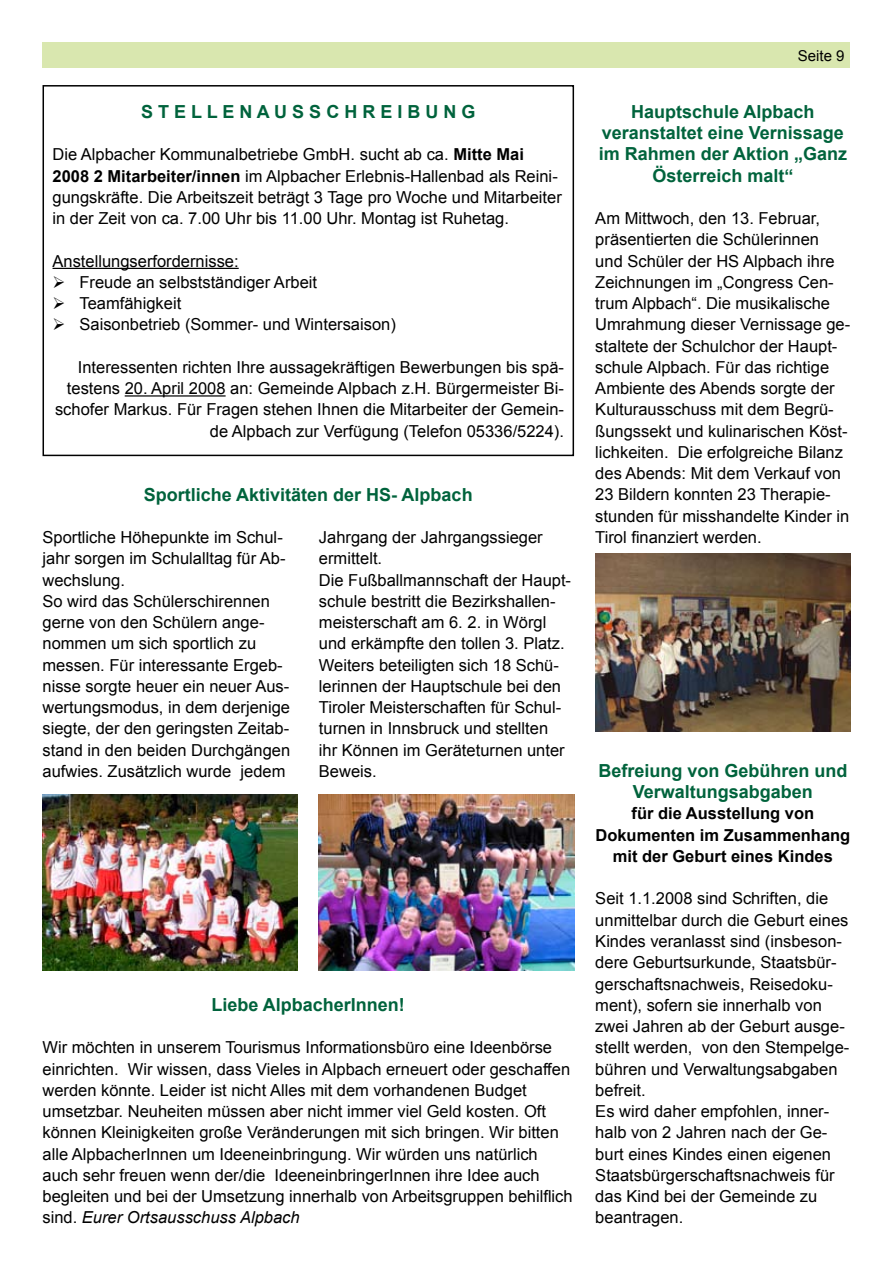
<style>
.page{position:relative;width:893px;height:1263px;background:#fff}
.page>*{position:absolute;margin:0;border:0;box-sizing:border-box;transform-origin:0 0}
.t1{font:700 18px/21.3px "Arial";color:#00633c;text-align:center}
.t2{font:16.5px/21.3px "Arial";color:#000}
.t3{font:700 16.5px/21.3px "Arial";color:#000;text-align:center}
.t4{font:15px "Arial";color:#000}
.s1{font-weight:700}
.s2{font-style:italic}
</style>
<div class="page">
<hr style="left:53px;top:268px;width:186px;height:1px;background:#000">
<hr style="left:125px;top:395px;width:101px;height:2px;background:#000">
<div style="left:43px;top:85px;width:531px;height:371px;border:2px solid #000"></div>
<div style="left:43px;top:43px;width:807px;height:25px;background:#d9e7af"></div>
<img style="left:595px;top:553px;width:255px;height:179px">
<img style="left:43px;top:794px;width:255px;height:177px">
<img style="left:319px;top:794px;width:255px;height:177px">
<p class="t1" style="left:141px;top:101px;width:336px">S T E L L E N A U S S C H R E I B U N G</p>
<p class="t2" style="left:53px;top:144px;width:511px">Die Alpbacher Kommunalbetriebe GmbH. sucht ab ca. <span class="s1">Mitte Mai 2008 2 Mitarbeiter/innen</span> im Alpbacher Erlebnis-Hallenbad als Reini&shy;gungskräfte. Die Arbeitszeit beträgt 3 Tage pro Woche und Mitarbeiter in der Zeit von ca. 7.00 Uhr bis 11.00 Uhr. Montag ist Ruhetag.</p>
<p class="t2" style="left:53px;top:250px;width:188px">Anstellungserfordernisse:</p>
<p class="t2" style="left:53px;top:271px;width:266px">➢ Freude an selbstständiger Arbeit</p>
<p class="t2" style="left:53px;top:293px;width:130px">➢ Teamfähigkeit</p>
<p class="t2" style="left:53px;top:314px;width:345px">➢ Saisonbetrieb (Sommer- und Wintersaison)</p>
<p class="t2" style="left:55px;top:356px;width:510px;text-align:right">Interessenten richten Ihre aussagekräftigen Bewerbungen bis spä&shy;testens 20. April 2008 an: Gemeinde Alpbach z.H. Bürgermeister Bi&shy;schofer Markus. Für Fragen stehen Ihnen die Mitarbeiter der Gemein&shy;de Alpbach zur Verfügung (Telefon 05336/5224).</p>
<p class="t1" style="left:144px;top:483px;width:330px">Sportliche Aktivitäten der HS- Alpbach</p>
<p class="t2" style="left:319px;top:527px;width:254px">Jahrgang der Jahrgangssieger ermittelt.<br>Die Fußballmannschaft der Haupt&shy;schule bestritt die Bezirkshallen&shy;meisterschaft am 6. 2. in Wörgl und erkämpfte den tollen 3. Platz.<br>Weiters beteiligten sich 18 Schü&shy;lerinnen der Hauptschule bei den<br>Tiroler Meisterschaften für Schul&shy;turnen in Innsbruck und stellten<br>ihr Können im Geräteturnen unter<br>Beweis.</p>
<p class="t2" style="left:43px;top:527px;width:249px">Sportliche Höhepunkte im Schul&shy;jahr sorgen im Schulalltag für Ab&shy;wechslung.<br>So wird das Schülerschirennen gerne von den Schülern ange&shy;nommen um sich sportlich zu messen. Für interessante Ergeb&shy;nisse sorgte heuer ein neuer Aus&shy;wertungsmodus, in dem derjenige siegte, der den geringsten Zeitab&shy;stand in den beiden Durchgängen aufwies. Zusätzlich wurde jedem</p>
<p class="t1" style="left:212px;top:994px;width:195px">Liebe AlpbacherInnen!</p>
<p class="t2" style="left:43px;top:1037px;width:532px">Wir möchten in unserem Tourismus Informationsbüro eine Ideenbörse einrichten. Wir wissen, dass Vieles in Alpbach erneuert oder geschaffen werden könnte. Leider ist nicht Alles mit dem vorhandenen Budget umsetzbar. Neuheiten müssen aber nicht immer viel Geld kosten. Oft können Kleinigkeiten große Veränderungen mit sich bringen. Wir bitten alle AlpbacherInnen um Ideeneinbringung. Wir würden uns natürlich auch sehr freuen wenn der/die IdeeneinbringerInnen ihre Idee auch begleiten und bei der Umsetzung innerhalb von Arbeitsgruppen behilflich sind. <span class="s2">Eurer Ortsausschuss Alpbach</span></p>
<p class="t4" style="left:798px;top:47px;width:48px">Seite 9</p>
<p class="t1" style="left:599px;top:101px;width:250px">Hauptschule Alpbach veranstaltet eine Vernissage im Rahmen der Aktion „Ganz<br>Österreich malt“</p>
<p class="t2" style="left:595px;top:208px;width:256px">Am Mittwoch, den 13. Februar, präsentierten die Schülerinnen und Schüler der HS Alpbach ihre<br>Zeichnungen im „Congress Cen&shy;trum Alpbach“. Die musikalische<br>Umrahmung dieser Vernissage ge&shy;staltete der Schulchor der Haupt&shy;schule Alpbach. Für das richtige<br>Ambiente des Abends sorgte der<br>Kulturausschuss mit dem Begrü&shy;ßungssekt und kulinarischen Köst&shy;lichkeiten. Die erfolgreiche Bilanz des Abends: Mit dem Verkauf von<br>23 Bildern konnten 23 Therapie&shy;stunden für misshandelte Kinder in<br>Tirol finanziert werden.</p>
<p class="t1" style="left:598px;top:760px;width:251px">Befreiung von Gebühren und<br>Verwaltungsabgaben</p>
<p class="t3" style="left:595px;top:803px;width:256px">für die Ausstellung von<br>Dokumenten im Zusammenhang mit der Geburt eines Kindes</p>
<p class="t2" style="left:595px;top:888px;width:256px">Seit 1.1.2008 sind Schriften, die unmittelbar durch die Geburt eines<br>Kindes veranlasst sind (insbeson&shy;dere Geburtsurkunde, Staatsbür&shy;gerschaftsnachweis, Reisedoku&shy;ment), sofern sie innerhalb von zwei Jahren ab der Geburt ausge&shy;stellt werden, von den Stempelge&shy;bühren und Verwaltungsabgaben befreit.<br>Es wird daher empfohlen, inner&shy;halb von 2 Jahren nach der Ge&shy;burt eines Kindes einen eigenen<br>Staatsbürgerschaftsnachweis für das Kind bei der Gemeinde zu beantragen.</p>
</div>
